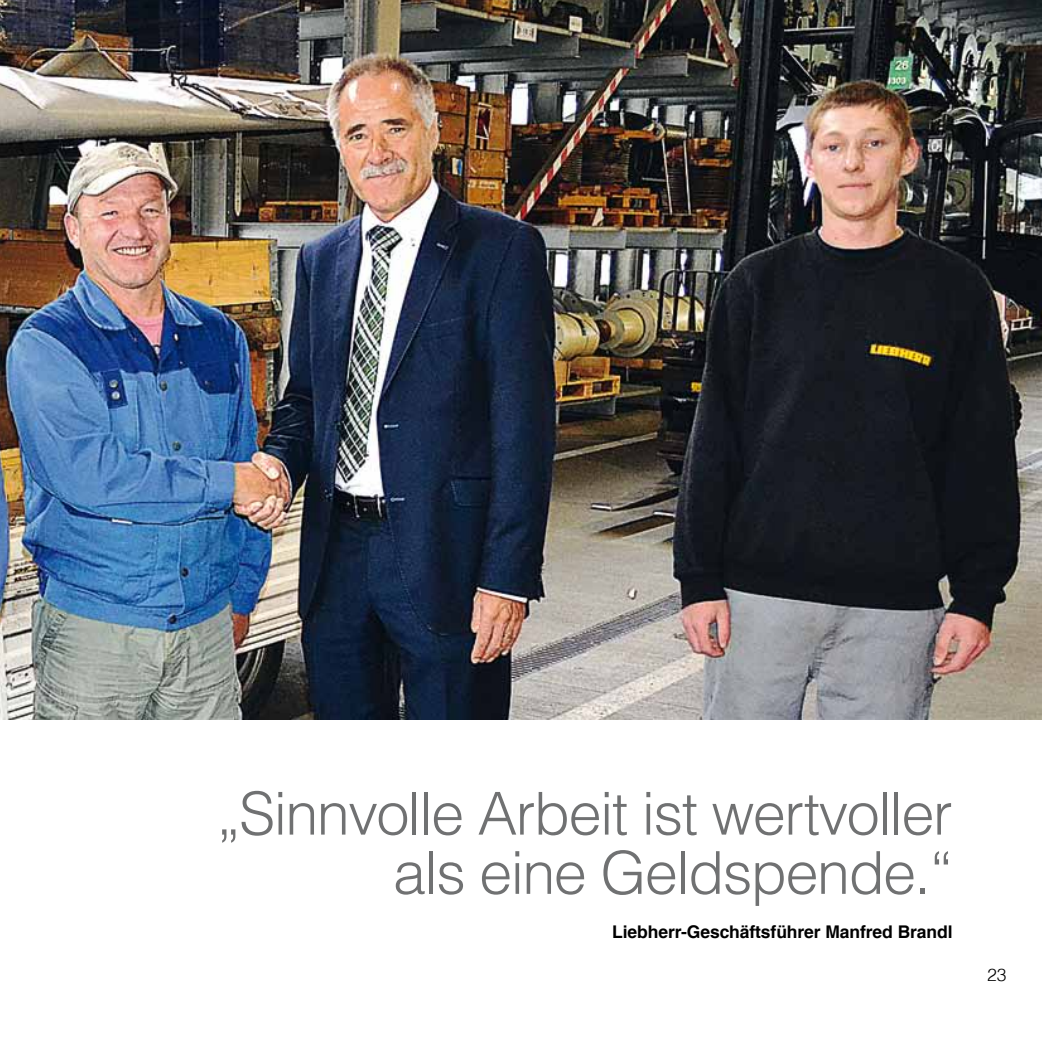
<style>
.page{position:relative;width:1042px;height:1042px;background:#fff}
.page>*{position:absolute;margin:0;border:0;box-sizing:border-box;transform-origin:0 0}
.t1{font:300 59.15px/59.1px "Helveticafor Caritas";letter-spacing:-.025em;color:#707172;text-align:right}
.t2{font:700 17.5px "Helvetica LT Com";letter-spacing:-.005em;color:#000}
.t3{font:300 17.5px "Helvetica LT Com";color:#000}
</style>
<div class="page">
<img style="left:0;top:0;width:1042px;height:719px">
<p class="t1" style="left:217px;top:783px;width:737px">„Sinnvolle Arbeit ist wertvoller als eine Geldspende.“</p>
<p class="t2" style="left:612px;top:921px;width:342px">Liebherr-Geschäftsführer Manfred Brandl</p>
<p class="t3" style="left:987px;top:963px;width:21px">23</p>
</div>
